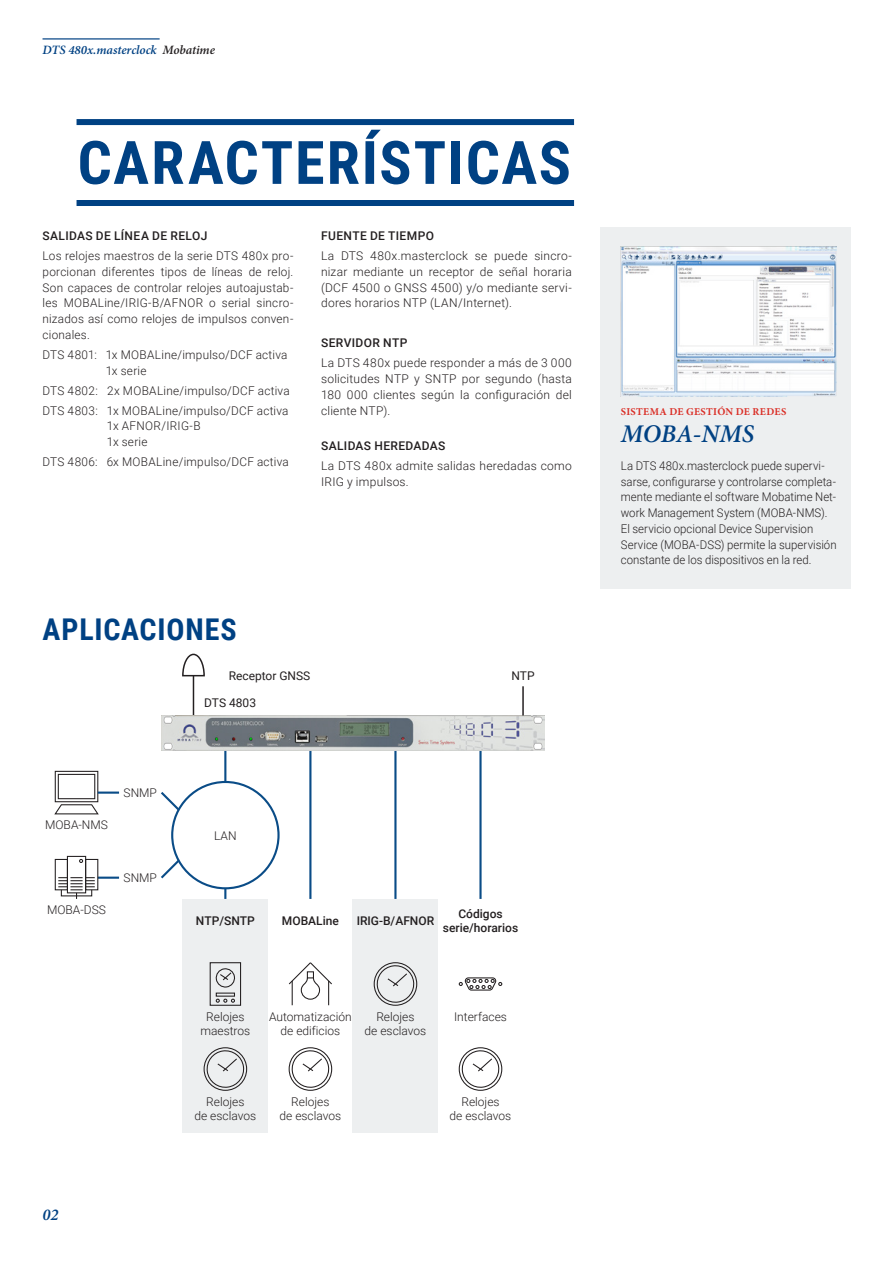
<style>
.page{position:relative;width:893px;height:1263px;background:#fff}
.page>*{position:absolute;margin:0;border:0;box-sizing:border-box;transform-origin:0 0}
.t1{font:700 60px "Roboto Condensed";letter-spacing:.03em;color:#004183}
.t2{font:700 30px "Roboto Condensed";letter-spacing:.03em;color:#004183}
.t3{font:italic 600 25.5px "Minion Pro";letter-spacing:-.005em;color:#004183}
.t4{font:italic 600 16.5px "Minion Pro";color:#004183}
.t5{font:italic 600 12.75px "Minion Pro";letter-spacing:-.005em;color:#004183}
.t6{font:300 12px/15.8px "Roboto";letter-spacing:.005em;color:#231f20;text-align:center}
.t7{font:300 12px/15.8px "Roboto";letter-spacing:.005em;color:#231f20;scale:.95 1}
.t8{font:300 12px "Roboto";letter-spacing:.025em;color:#231f20}
.t9{font:500 12px "Roboto";letter-spacing:.025em;color:#231f20}
.t10{font:500 12px/14.4px "Roboto";color:#231f20;text-align:center}
.t11{font:12px "Roboto";color:#231f20}
.t12{font:700 10.5px "Minion Pro";letter-spacing:.025em;color:#da3028}
.s1{color:#231f20}
</style>
<div class="page">
<hr style="left:43px;top:38px;width:117px;height:2px;background:#004183">
<div style="left:77px;top:119px;width:497px;height:6px;background:#004183"></div>
<div style="left:77px;top:200px;width:497px;height:6px;background:#004183"></div>
<div style="left:600px;top:227px;width:250px;height:362px;background:#edeff0"></div>
<img style="left:621px;top:246px;width:215px;height:151px">
<hr style="left:522px;top:686px;width:2px;height:53px;background:#231f20">
<div style="left:353px;top:899px;width:85px;height:234px;background:#edeff0"></div>
<div style="left:183px;top:899px;width:85px;height:234px;background:#edeff0"></div>
<svg style="left:182px;top:653px;width:23px;height:24px"></svg>
<hr style="left:193px;top:676px;width:1px;height:63px;background:#231f20">
<svg style="left:224px;top:889px;width:2px;height:10px"></svg>
<hr style="left:224px;top:729px;width:2px;height:53px;background:#0a4c87">
<hr style="left:309px;top:729px;width:2px;height:170px;background:#0a4c87">
<hr style="left:394px;top:729px;width:3px;height:170px;background:#0a4c87">
<hr style="left:479px;top:729px;width:3px;height:170px;background:#0a4c87">
<div style="left:171px;top:781px;width:109px;height:108px;border:2px solid #0a4c87;border-radius:50%"></div>
<svg style="left:161px;top:792px;width:21px;height:21px"></svg>
<svg style="left:459px;top:977px;width:43px;height:14px"></svg>
<svg style="left:54px;top:804px;width:45px;height:11px"></svg>
<div style="left:55px;top:771px;width:43px;height:31px;border:1px solid #231f20"></div>
<div style="left:58px;top:774px;width:37px;height:25px;border:1px solid #231f20"></div>
<div style="left:210px;top:962px;width:31px;height:44px;border:1px solid #231f20"></div>
<svg style="left:216px;top:999px;width:19px;height:4px"></svg>
<svg style="left:215px;top:968px;width:20px;height:20px"></svg>
<hr style="left:98px;top:791px;width:21px;height:3px;background:#0a4c87">
<svg style="left:161px;top:858px;width:21px;height:21px"></svg>
<hr style="left:98px;top:876px;width:21px;height:3px;background:#0a4c87">
<div style="left:67px;top:856px;width:19px;height:37px;border:1px solid #231f20"></div>
<div style="left:55px;top:859px;width:13px;height:31px;border:1px solid #231f20"></div>
<div style="left:85px;top:859px;width:13px;height:31px;border:1px solid #231f20"></div>
<svg style="left:58px;top:877px;width:37px;height:22px"></svg>
<svg style="left:79px;top:859px;width:4px;height:4px"></svg>
<img style="left:162px;top:715px;width:382px;height:35px">
<div style="left:204px;top:1047px;width:43px;height:44px;border:1px solid #231f20;border-radius:50%"></div>
<svg style="left:205px;top:1048px;width:41px;height:40px"></svg>
<div style="left:289px;top:1047px;width:43px;height:44px;border:1px solid #231f20;border-radius:50%"></div>
<svg style="left:290px;top:1048px;width:41px;height:40px"></svg>
<div style="left:374px;top:962px;width:43px;height:44px;border:1px solid #231f20;border-radius:50%"></div>
<svg style="left:375px;top:963px;width:41px;height:40px"></svg>
<div style="left:459px;top:1047px;width:43px;height:44px;border:1px solid #231f20;border-radius:50%"></div>
<svg style="left:460px;top:1048px;width:41px;height:40px"></svg>
<svg style="left:289px;top:962px;width:43px;height:43px"></svg>
<div style="left:307px;top:971px;width:7px;height:7px;border:1px solid #231f20"></div>
<p class="t5" style="left:43px;top:41px;width:174px">DTS 480x.masterclock <span class="s1">Mobatime</span></p>
<p class="t1" style="left:78px;top:120px;width:495px">CARACTERÍSTICAS</p>
<p class="t9" style="left:43px;top:227px;width:167px">SALIDAS DE LÍNEA DE RELOJ</p>
<p class="t6" style="left:43px;top:247px;width:252px;text-align:justify">Los relojes maestros de la serie DTS 480x pro&shy;porcionan diferentes tipos de líneas de reloj.<br>Son capaces de controlar relojes autoajustab&shy;les MOBALine/IRIG-B/AFNOR o serial sincro&shy;nizados así como relojes de impulsos conven&shy;cionales.</p>
<p class="t6" style="left:106px;top:346px;width:183px;text-align:left;text-indent:-63px">DTS 4801: 1x MOBALine/impulso/DCF activa<br>1x serie</p>
<p class="t8" style="left:43px;top:382px;width:249px">DTS 4802: 2x MOBALine/impulso/DCF activa</p>
<p class="t6" style="left:107px;top:402px;width:183px;text-align:left;text-indent:-64px">DTS 4803: 1x MOBALine/impulso/DCF activa<br>1x AFNOR/IRIG-B<br>1x serie</p>
<p class="t8" style="left:43px;top:453px;width:248px">DTS 4806: 6x MOBALine/impulso/DCF activa</p>
<p class="t9" style="left:321px;top:227px;width:115px">FUENTE DE TIEMPO</p>
<p class="t6" style="left:321px;top:247px;width:252px;text-align:justify">La DTS 480x.masterclock se puede sincro&shy;nizar mediante un receptor de señal horaria (DCF 4500 o GNSS 4500) y/o mediante servi&shy;dores horarios NTP (LAN/Internet).</p>
<p class="t9" style="left:321px;top:335px;width:88px">SERVIDOR NTP</p>
<p class="t6" style="left:321px;top:355px;width:252px;text-align:justify">La DTS 480x puede responder a más de 3 000 solicitudes NTP y SNTP por segundo (hasta 180 000 clientes según la configuración del cliente NTP).</p>
<p class="t9" style="left:321px;top:438px;width:126px">SALIDAS HEREDADAS</p>
<p class="t6" style="left:321px;top:458px;width:252px;text-align:left">La DTS 480x admite salidas heredadas como<br>IRIG y impulsos.</p>
<p class="t2" style="left:43px;top:608px;width:196px">APLICACIONES</p>
<p class="t11" style="left:229px;top:667px;width:83px">Receptor GNSS</p>
<p class="t6" style="left:45px;top:817px;width:64px">MOBA-NMS</p>
<p class="t6" style="left:124px;top:784px;width:35px">SNMP</p>
<p class="t6" style="left:124px;top:869px;width:35px">SNMP</p>
<p class="t11" style="left:204px;top:695px;width:54px">DTS 4803</p>
<p class="t6" style="left:214px;top:827px;width:24px">LAN</p>
<p class="t11" style="left:511px;top:667px;width:25px">NTP</p>
<p class="t6" style="left:47px;top:902px;width:60px">MOBA-DSS</p>
<p class="t4" style="left:43px;top:1203px;width:17px">02</p>
<p class="t9" style="left:196px;top:912px;width:60px">NTP/SNTP</p>
<p class="t10" style="left:282px;top:913px;width:59px">MOBALine</p>
<p class="t10" style="left:357px;top:913px;width:79px">IRIG-B/AFNOR</p>
<p class="t10" style="left:443px;top:905px;width:77px">Códigos serie/horarios</p>
<p class="t6" style="left:200px;top:1009px;width:51px;line-height:14.4px">Relojes maestros</p>
<p class="t6" style="left:269px;top:1009px;width:84px;line-height:14.4px">Automatización de edificios</p>
<p class="t6" style="left:365px;top:1009px;width:63px;line-height:14.4px">Relojes<br>de esclavos</p>
<p class="t6" style="left:454px;top:1008px;width:54px">Interfaces</p>
<p class="t6" style="left:194px;top:1094px;width:63px;line-height:14.4px">Relojes<br>de esclavos</p>
<p class="t6" style="left:280px;top:1094px;width:63px;line-height:14.4px">Relojes<br>de esclavos</p>
<p class="t6" style="left:450px;top:1094px;width:63px;line-height:14.4px">Relojes<br>de esclavos</p>
<p class="t12" style="left:621px;top:404px;width:167px">SISTEMA DE GESTIÓN DE REDES</p>
<p class="t3" style="left:621px;top:416px;width:135px">MOBA-NMS</p>
<p class="t7" style="left:621px;top:457px;width:229px">La DTS 480x.masterclock puede supervi&shy;sarse, configurarse y controlarse completa&shy;mente mediante el software Mobatime Net&shy;work Management System (MOBA-NMS).<br>El servicio opcional Device Supervision Service (MOBA-DSS) permite la supervisión constante de los dispositivos en la red.</p>
</div>
